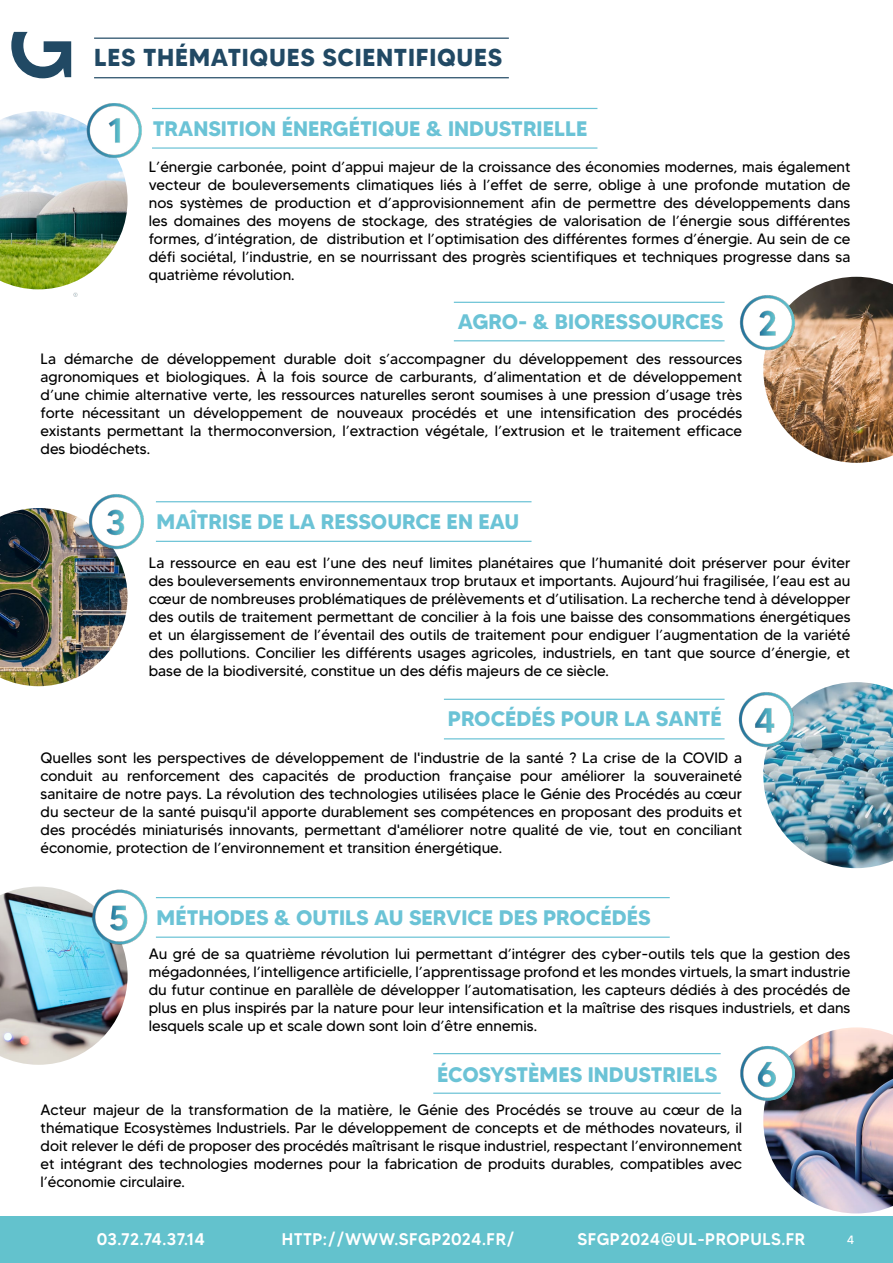
<style>
.page{position:relative;width:893px;height:1263px;background:#fff}
.page>*{position:absolute;margin:0;border:0;box-sizing:border-box;transform-origin:0 0}
.t1{font:700 24.45px "MADETOMMY";letter-spacing:.03em;color:#214964}
.t2{font:700 21px "MADETOMMY";color:#6bc3d6}
.t3{font:500 16.8px "MADETOMMY";letter-spacing:.03em;color:#fff}
.t4{font:15px/18px "MADETOMMY";color:#000;text-align:justify}
.t5{font:12px "MADETOMMY";color:#fff}
</style>
<div class="page">
<div style="left:0;top:1217px;width:893px;height:46px;background:#63c2cd"></div>
<hr style="left:94px;top:38px;width:415px;height:1px;background:#214964">
<hr style="left:94px;top:77px;width:415px;height:1px;background:#214964">
<svg style="left:11px;top:32px;width:60px;height:46px"></svg>
<svg style="left:73px;top:292px;width:4px;height:4px"></svg>
<img style="left:0;top:508px;width:128px;height:178px">
<hr style="left:156px;top:501px;width:375px;height:1px;background:#6ac2d5">
<hr style="left:156px;top:541px;width:375px;height:1px;background:#6ac2d5">
<img style="left:0;top:886px;width:128px;height:179px">
<hr style="left:156px;top:897px;width:514px;height:1px;background:#6ac2d5">
<hr style="left:156px;top:936px;width:514px;height:2px;background:#6ac2d5">
<img style="left:87px;top:886px;width:61px;height:62px">
<img style="left:0;top:111px;width:128px;height:178px">
<hr style="left:152px;top:108px;width:445px;height:1px;background:#6ac2d5">
<hr style="left:152px;top:147px;width:445px;height:2px;background:#6ac2d5">
<img style="left:83px;top:103px;width:59px;height:58px">
<img style="left:763px;top:277px;width:130px;height:186px">
<hr style="left:454px;top:302px;width:271px;height:1px;background:#6ac2d5">
<hr style="left:454px;top:340px;width:271px;height:1px;background:#6ac2d5">
<img style="left:739px;top:289px;width:61px;height:66px">
<img style="left:763px;top:682px;width:130px;height:186px">
<hr style="left:444px;top:699px;width:281px;height:1px;background:#6ac2d5">
<hr style="left:444px;top:738px;width:281px;height:1px;background:#6ac2d5">
<img style="left:738px;top:686px;width:59px;height:66px">
<img style="left:763px;top:1027px;width:130px;height:186px">
<hr style="left:433px;top:1053px;width:288px;height:1px;background:#6ac2d5">
<hr style="left:433px;top:1092px;width:288px;height:2px;background:#6ac2d5">
<img style="left:740px;top:1038px;width:59px;height:66px">
<img style="left:83px;top:494px;width:61px;height:60px">
<h1 class="t1" style="left:94px;top:42px;width:410px">LES THÉMATIQUES SCIENTIFIQUES</h1>
<h2 class="t2" style="left:153px;top:115px;width:436px">TRANSITION ÉNERGÉTIQUE &amp; INDUSTRIELLE</h2>
<p class="t4" style="left:149px;top:157px;width:703px">L’énergie carbonée, point d’appui majeur de la croissance des économies modernes, mais également vecteur de bouleversements climatiques liés à l’effet de serre, oblige à une profonde mutation de nos systèmes de production et d’approvisionnement afin de permettre des développements dans les domaines des moyens de stockage, des stratégies de valorisation de l’énergie sous différentes formes, d’intégration, de distribution et l’optimisation des différentes formes d’énergie. Au sein de ce défi sociétal, l’industrie, en se nourrissant des progrès scientifiques et techniques progresse dans sa quatrième révolution.</p>
<h2 class="t2" style="left:458px;top:309px;width:267px">AGRO- &amp; BIORESSOURCES</h2>
<p class="t4" style="left:41px;top:349px;width:703px">La démarche de développement durable doit s’accompagner du développement des ressources agronomiques et biologiques. À la fois source de carburants, d’alimentation et de développement d’une chimie alternative verte, les ressources naturelles seront soumises à une pression d’usage très forte nécessitant un développement de nouveaux procédés et une intensification des procédés existants permettant la thermoconversion, l’extraction végétale, l’extrusion et le traitement efficace des biodéchets.</p>
<h2 class="t2" style="left:157px;top:508px;width:364px">MAÎTRISE DE LA RESSOURCE EN EAU</h2>
<p class="t4" style="left:149px;top:553px;width:703px">La ressource en eau est l’une des neuf limites planétaires que l’humanité doit préserver pour éviter des bouleversements environnementaux trop brutaux et importants. Aujourd’hui fragilisée, l’eau est au cœur de nombreuses problématiques de prélèvements et d’utilisation. La recherche tend à développer des outils de traitement permettant de concilier à la fois une baisse des consommations énergétiques et un élargissement de l’éventail des outils de traitement pour endiguer l’augmentation de la variété des pollutions. Concilier les différents usages agricoles, industriels, en tant que source d’énergie, et base de la biodiversité, constitue un des défis majeurs de ce siècle.</p>
<h2 class="t2" style="left:448px;top:706px;width:275px">PROCÉDÉS POUR LA SANTÉ</h2>
<p class="t4" style="left:41px;top:748px;width:703px">Quelles sont les perspectives de développement de l'industrie de la santé ? La crise de la COVID a conduit au renforcement des capacités de production française pour améliorer la souveraineté sanitaire de notre pays. La révolution des technologies utilisées place le Génie des Procédés au cœur du secteur de la santé puisqu'il apporte durablement ses compétences en proposant des produits et des procédés miniaturisés innovants, permettant d'améliorer notre qualité de vie, tout en conciliant économie, protection de l’environnement et transition énergétique.</p>
<h2 class="t2" style="left:157px;top:904px;width:495px">MÉTHODES &amp; OUTILS AU SERVICE DES PROCÉDÉS</h2>
<p class="t4" style="left:149px;top:944px;width:703px">Au gré de sa quatrième révolution lui permettant d’intégrer des cyber-outils tels que la gestion des mégadonnées, l’intelligence artificielle, l’apprentissage profond et les mondes virtuels, la smart industrie du futur continue en parallèle de développer l’automatisation, les capteurs dédiés à des procédés de plus en plus inspirés par la nature pour leur intensification et la maîtrise des risques industriels, et dans lesquels scale up et scale down sont loin d’être ennemis.</p>
<h2 class="t2" style="left:437px;top:1061px;width:281px">ÉCOSYSTÈMES INDUSTRIELS</h2>
<p class="t4" style="left:41px;top:1100px;width:703px">Acteur majeur de la transformation de la matière, le Génie des Procédés se trouve au cœur de la thématique Ecosystèmes Industriels. Par le développement de concepts et de méthodes novateurs, il doit relever le défi de proposer des procédés maîtrisant le risque industriel, respectant l’environnement et intégrant des technologies modernes pour la fabrication de produits durables, compatibles avec l’économie circulaire.</p>
<p class="t3" style="left:97px;top:1228px;width:110px">03.72.74.37.14</p>
<p class="t3" style="left:282px;top:1228px;width:234px">HTTP://WWW.SFGP2024.FR/</p>
<p class="t3" style="left:577px;top:1228px;width:229px">SFGP2024@UL-PROPULS.FR</p>
<p class="t5" style="left:847px;top:1233px;width:9px">4</p>
</div>
